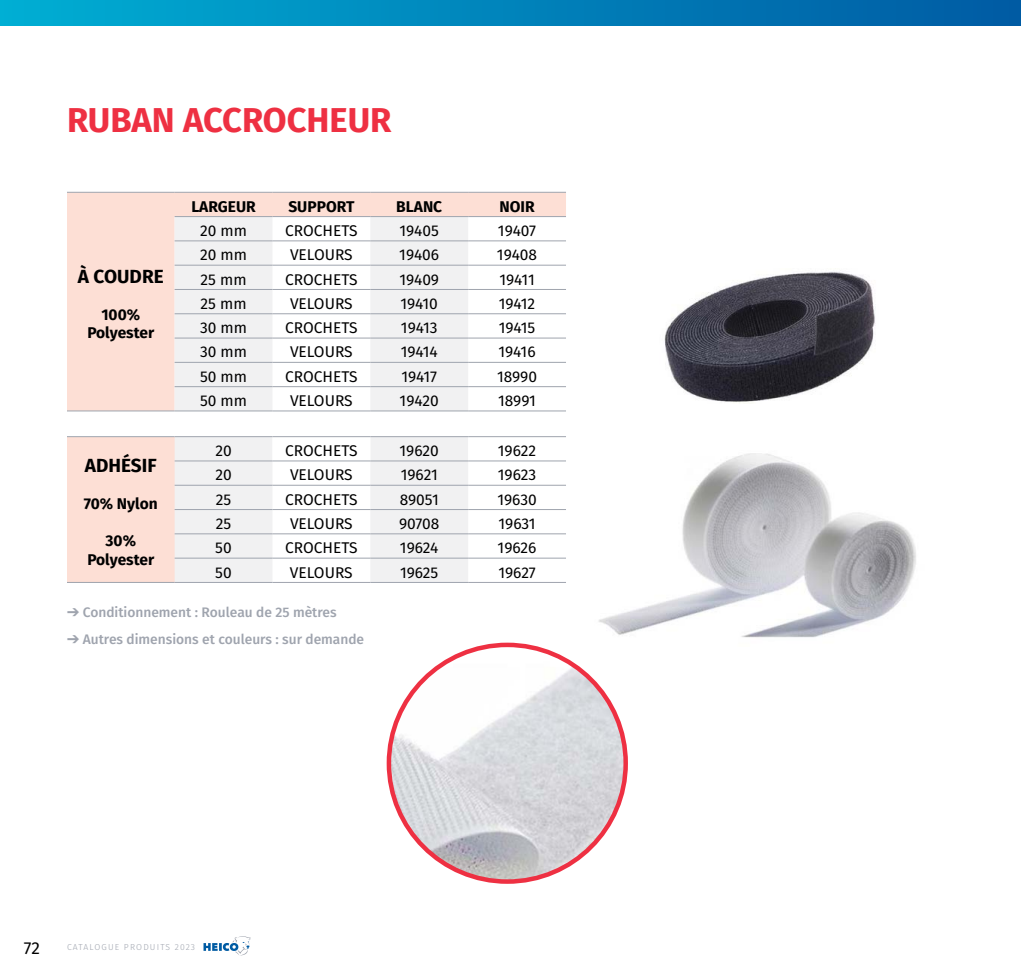
<style>
.page{position:relative;width:1021px;height:978px;background:#fff}
.page>*{position:absolute;margin:0;border:0;box-sizing:border-box;transform-origin:0 0}
.t1{font:700 34.5px "Fira Sans";color:#ee3042}
.t2{font:700 18.9px "Fira Sans";color:#000}
.t3{font:17.25px "Fira Sans";color:#000}
.t4{font:15.6px "Fira Sans";color:#000}
.t5{font:700 15.6px/18.6px "Fira Sans";color:#000;text-align:center}
.t6{font:500 13.8px "Fira Sans";color:#9fa4ae}
.t7{font:300 8.7px "Fira Sans";letter-spacing:.135em;color:#9fa4ae}
</style>
<div class="page">
<svg style="left:67px;top:193px;width:499px;height:218px;fill:#fddfd5"></svg>
<svg style="left:175px;top:217px;width:293px;height:194px;fill:#f1f1f2"></svg>
<hr style="left:67px;top:192px;width:108px;height:1px;background:#9fa4ae">
<hr style="left:272px;top:192px;width:98px;height:1px;background:#9fa4ae">
<hr style="left:370px;top:192px;width:98px;height:1px;background:#9fa4ae">
<hr style="left:468px;top:192px;width:98px;height:1px;background:#9fa4ae">
<hr style="left:175px;top:192px;width:97px;height:1px;background:#9fa4ae">
<hr style="left:175px;top:216px;width:97px;height:1px;background:#9fa4ae">
<hr style="left:272px;top:216px;width:98px;height:1px;background:#9fa4ae">
<hr style="left:370px;top:216px;width:98px;height:1px;background:#9fa4ae">
<hr style="left:468px;top:216px;width:98px;height:1px;background:#9fa4ae">
<hr style="left:175px;top:240px;width:97px;height:1px;background:#9fa4ae">
<hr style="left:272px;top:240px;width:98px;height:1px;background:#9fa4ae">
<hr style="left:370px;top:240px;width:98px;height:1px;background:#9fa4ae">
<hr style="left:468px;top:240px;width:98px;height:1px;background:#9fa4ae">
<hr style="left:175px;top:265px;width:97px;height:1px;background:#9fa4ae">
<hr style="left:272px;top:265px;width:98px;height:1px;background:#9fa4ae">
<hr style="left:370px;top:265px;width:98px;height:1px;background:#9fa4ae">
<hr style="left:468px;top:265px;width:98px;height:1px;background:#9fa4ae">
<hr style="left:175px;top:289px;width:97px;height:1px;background:#9fa4ae">
<hr style="left:272px;top:289px;width:98px;height:1px;background:#9fa4ae">
<hr style="left:370px;top:289px;width:98px;height:1px;background:#9fa4ae">
<hr style="left:468px;top:289px;width:98px;height:1px;background:#9fa4ae">
<hr style="left:175px;top:313px;width:97px;height:1px;background:#9fa4ae">
<hr style="left:272px;top:313px;width:98px;height:1px;background:#9fa4ae">
<hr style="left:370px;top:313px;width:98px;height:1px;background:#9fa4ae">
<hr style="left:468px;top:313px;width:98px;height:1px;background:#9fa4ae">
<hr style="left:175px;top:338px;width:97px;height:1px;background:#9fa4ae">
<hr style="left:272px;top:338px;width:98px;height:1px;background:#9fa4ae">
<hr style="left:370px;top:338px;width:98px;height:1px;background:#9fa4ae">
<hr style="left:468px;top:338px;width:98px;height:1px;background:#9fa4ae">
<hr style="left:175px;top:362px;width:97px;height:1px;background:#9fa4ae">
<hr style="left:272px;top:362px;width:98px;height:1px;background:#9fa4ae">
<hr style="left:370px;top:362px;width:98px;height:1px;background:#9fa4ae">
<hr style="left:468px;top:362px;width:98px;height:1px;background:#9fa4ae">
<hr style="left:175px;top:386px;width:97px;height:1px;background:#9fa4ae">
<hr style="left:272px;top:386px;width:98px;height:1px;background:#9fa4ae">
<hr style="left:370px;top:386px;width:98px;height:1px;background:#9fa4ae">
<hr style="left:468px;top:386px;width:98px;height:1px;background:#9fa4ae">
<hr style="left:67px;top:411px;width:108px;height:1px;background:#9fa4ae">
<hr style="left:175px;top:411px;width:97px;height:1px;background:#9fa4ae">
<hr style="left:272px;top:411px;width:98px;height:1px;background:#9fa4ae">
<hr style="left:370px;top:411px;width:98px;height:1px;background:#9fa4ae">
<hr style="left:468px;top:411px;width:98px;height:1px;background:#9fa4ae">
<div style="left:67px;top:437px;width:108px;height:145px;background:#fddfd5"></div>
<svg style="left:175px;top:437px;width:293px;height:145px;fill:#f1f1f2"></svg>
<svg style="left:272px;top:437px;width:294px;height:24px"></svg>
<hr style="left:67px;top:436px;width:108px;height:1px;background:#9fa4ae">
<hr style="left:272px;top:436px;width:98px;height:1px;background:#9fa4ae">
<hr style="left:370px;top:436px;width:98px;height:1px;background:#9fa4ae">
<hr style="left:468px;top:436px;width:98px;height:1px;background:#9fa4ae">
<hr style="left:175px;top:436px;width:97px;height:1px;background:#9fa4ae">
<hr style="left:175px;top:461px;width:97px;height:1px;background:#9fa4ae">
<hr style="left:272px;top:461px;width:98px;height:1px;background:#9fa4ae">
<hr style="left:370px;top:461px;width:98px;height:1px;background:#9fa4ae">
<hr style="left:468px;top:461px;width:98px;height:1px;background:#9fa4ae">
<hr style="left:175px;top:485px;width:97px;height:1px;background:#9fa4ae">
<hr style="left:272px;top:485px;width:98px;height:1px;background:#9fa4ae">
<hr style="left:370px;top:485px;width:98px;height:1px;background:#9fa4ae">
<hr style="left:468px;top:485px;width:98px;height:1px;background:#9fa4ae">
<hr style="left:175px;top:509px;width:97px;height:1px;background:#9fa4ae">
<hr style="left:272px;top:509px;width:98px;height:1px;background:#9fa4ae">
<hr style="left:370px;top:509px;width:98px;height:1px;background:#9fa4ae">
<hr style="left:468px;top:509px;width:98px;height:1px;background:#9fa4ae">
<hr style="left:175px;top:533px;width:97px;height:1px;background:#9fa4ae">
<hr style="left:272px;top:533px;width:98px;height:1px;background:#9fa4ae">
<hr style="left:370px;top:533px;width:98px;height:1px;background:#9fa4ae">
<hr style="left:468px;top:533px;width:98px;height:1px;background:#9fa4ae">
<hr style="left:175px;top:558px;width:97px;height:1px;background:#9fa4ae">
<hr style="left:272px;top:558px;width:98px;height:1px;background:#9fa4ae">
<hr style="left:370px;top:558px;width:98px;height:1px;background:#9fa4ae">
<hr style="left:468px;top:558px;width:98px;height:1px;background:#9fa4ae">
<hr style="left:67px;top:582px;width:108px;height:1px;background:#9fa4ae">
<hr style="left:175px;top:582px;width:97px;height:1px;background:#9fa4ae">
<hr style="left:272px;top:582px;width:98px;height:1px;background:#9fa4ae">
<hr style="left:370px;top:582px;width:98px;height:1px;background:#9fa4ae">
<hr style="left:468px;top:582px;width:98px;height:1px;background:#9fa4ae">
<img style="left:664px;top:272px;width:212px;height:131px">
<img style="left:598px;top:453px;width:318px;height:185px">
<img style="left:389px;top:645px;width:236px;height:237px;border-radius:118px">
<div style="left:0;top:0;width:1020px;height:26px;background:linear-gradient(to right,#00aed3,#005aa3)"></div>
<svg style="left:1020px;top:0;width:1px;height:26px"></svg>
<svg style="left:203px;top:936px;width:47px;height:20px"></svg>
<h1 class="t1" style="left:67px;top:91px;width:326px">RUBAN ACCROCHEUR</h1>
<p class="t2" style="left:78px;top:260px;width:87px">À COUDRE</p>
<p class="t5" style="left:87px;top:304px;width:68px">100%<br>Polyester</p>
<p class="t5" style="left:191px;top:196px;width:66px">LARGEUR</p>
<p class="t5" style="left:288px;top:196px;width:67px">SUPPORT</p>
<p class="t5" style="left:396px;top:196px;width:47px">BLANC</p>
<p class="t5" style="left:499px;top:196px;width:37px">NOIR</p>
<p class="t4" style="left:200px;top:219px;width:48px">20 mm</p>
<p class="t4" style="left:285px;top:219px;width:74px">CROCHETS</p>
<p class="t4" style="left:399px;top:219px;width:41px">19405</p>
<p class="t4" style="left:498px;top:219px;width:40px">19407</p>
<p class="t4" style="left:200px;top:243px;width:48px">20 mm</p>
<p class="t4" style="left:290px;top:243px;width:64px">VELOURS</p>
<p class="t4" style="left:399px;top:243px;width:41px">19406</p>
<p class="t4" style="left:497px;top:243px;width:42px">19408</p>
<p class="t4" style="left:200px;top:267px;width:47px">25 mm</p>
<p class="t4" style="left:285px;top:267px;width:74px">CROCHETS</p>
<p class="t4" style="left:399px;top:267px;width:41px">19409</p>
<p class="t4" style="left:499px;top:267px;width:37px">19411</p>
<p class="t4" style="left:200px;top:292px;width:47px">25 mm</p>
<p class="t4" style="left:290px;top:292px;width:64px">VELOURS</p>
<p class="t4" style="left:400px;top:292px;width:39px">19410</p>
<p class="t4" style="left:499px;top:292px;width:38px">19412</p>
<p class="t4" style="left:200px;top:316px;width:48px">30 mm</p>
<p class="t4" style="left:285px;top:316px;width:74px">CROCHETS</p>
<p class="t4" style="left:401px;top:316px;width:38px">19413</p>
<p class="t4" style="left:499px;top:316px;width:38px">19415</p>
<p class="t4" style="left:200px;top:340px;width:48px">30 mm</p>
<p class="t4" style="left:290px;top:340px;width:64px">VELOURS</p>
<p class="t4" style="left:400px;top:340px;width:39px">19414</p>
<p class="t4" style="left:498px;top:340px;width:39px">19416</p>
<p class="t4" style="left:200px;top:365px;width:48px">50 mm</p>
<p class="t4" style="left:285px;top:365px;width:74px">CROCHETS</p>
<p class="t4" style="left:401px;top:365px;width:37px">19417</p>
<p class="t4" style="left:497px;top:365px;width:41px">18990</p>
<p class="t4" style="left:200px;top:389px;width:48px">50 mm</p>
<p class="t4" style="left:290px;top:389px;width:64px">VELOURS</p>
<p class="t4" style="left:399px;top:389px;width:41px">19420</p>
<p class="t4" style="left:498px;top:389px;width:39px">18991</p>
<p class="t4" style="left:215px;top:439px;width:18px">20</p>
<p class="t4" style="left:285px;top:439px;width:74px">CROCHETS</p>
<p class="t4" style="left:399px;top:439px;width:41px">19620</p>
<p class="t4" style="left:498px;top:439px;width:40px">19622</p>
<p class="t4" style="left:215px;top:463px;width:18px">20</p>
<p class="t4" style="left:290px;top:463px;width:64px">VELOURS</p>
<p class="t4" style="left:401px;top:463px;width:38px">19621</p>
<p class="t4" style="left:498px;top:463px;width:40px">19623</p>
<p class="t4" style="left:216px;top:487px;width:17px">25</p>
<p class="t4" style="left:285px;top:487px;width:74px">CROCHETS</p>
<p class="t4" style="left:399px;top:487px;width:41px">89051</p>
<p class="t4" style="left:497px;top:487px;width:41px">19630</p>
<p class="t4" style="left:216px;top:512px;width:17px">25</p>
<p class="t4" style="left:290px;top:512px;width:64px">VELOURS</p>
<p class="t4" style="left:399px;top:512px;width:42px">90708</p>
<p class="t4" style="left:498px;top:512px;width:39px">19631</p>
<p class="t4" style="left:215px;top:536px;width:18px">50</p>
<p class="t4" style="left:285px;top:536px;width:74px">CROCHETS</p>
<p class="t4" style="left:400px;top:536px;width:40px">19624</p>
<p class="t4" style="left:497px;top:536px;width:40px">19626</p>
<p class="t4" style="left:215px;top:560px;width:18px">50</p>
<p class="t4" style="left:290px;top:560px;width:64px">VELOURS</p>
<p class="t4" style="left:400px;top:560px;width:40px">19625</p>
<p class="t4" style="left:498px;top:560px;width:39px">19627</p>
<p class="t6" style="left:67px;top:601px;width:271px">➔ Conditionnement : Rouleau de 25 mètres</p>
<p class="t6" style="left:67px;top:628px;width:299px">➔ Autres dimensions et couleurs : sur demande</p>
<p class="t2" style="left:85px;top:449px;width:73px">ADHÉSIF</p>
<p class="t5" style="left:84px;top:493px;width:76px">70% Nylon</p>
<p class="t5" style="left:87px;top:531px;width:68px">30%<br>Polyester</p>
<p class="t3" style="left:24px;top:935px;width:17px">72</p>
<p class="t7" style="left:67px;top:941px;width:130px">CATALOGUE PRODUITS 2023</p>
</div>
